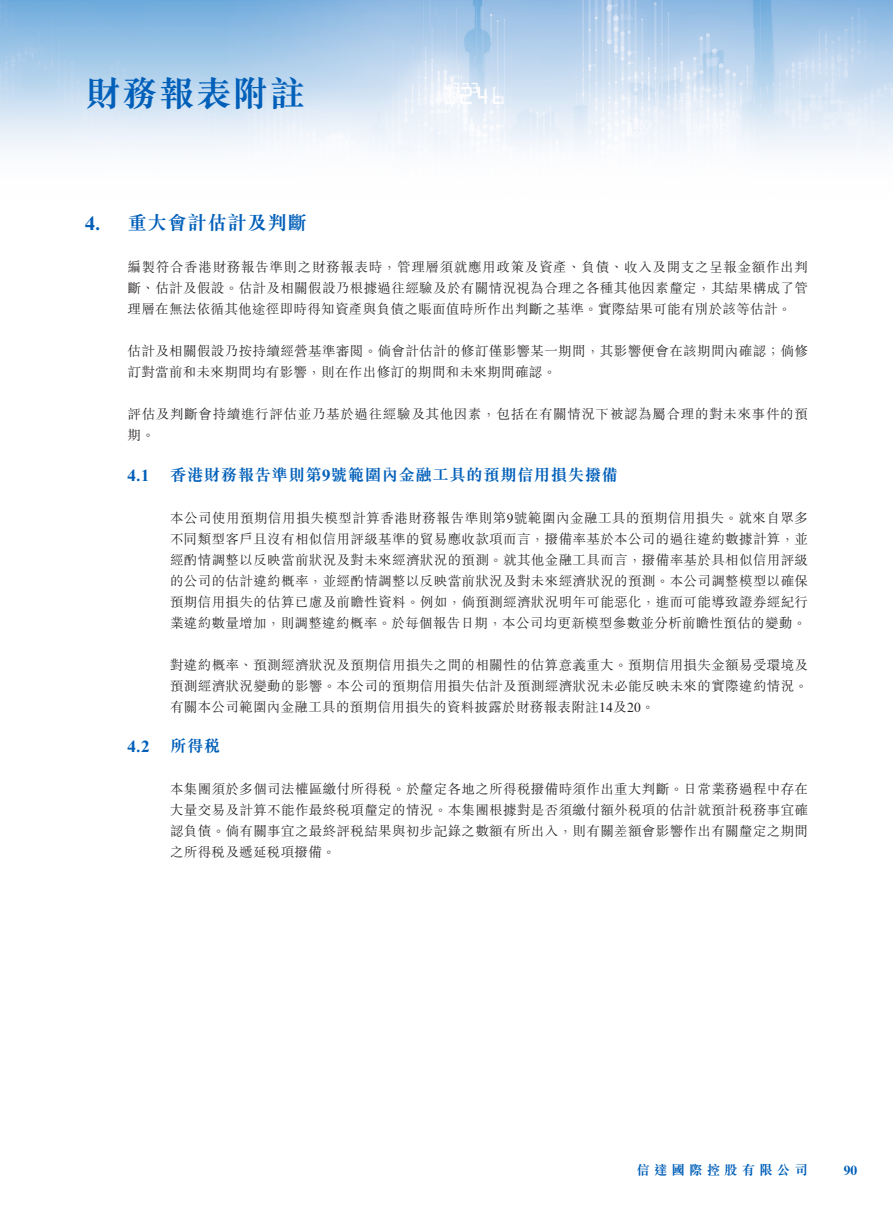
<style>
.page{position:relative;width:893px;height:1212px;background:#fff}
.page>*{position:absolute;margin:0;border:0;box-sizing:border-box;transform-origin:0 0}
.t1{font:700 36px "M Sung HK";letter-spacing:.025em;color:#005fb9}
.t2{font:700 19.5px "M Sung HK";letter-spacing:.025em;color:#005fb9}
.t3{font:700 19.5px "Times New Roman MT Std";color:#005fb9}
.t4{font:700 16.5px "M Sung HK";letter-spacing:.025em;color:#005fb9}
.t5{font:700 16.5px "Times New Roman MT Std";color:#005fb9}
.t6{font:300 13.5px/21px "M Sung HK";letter-spacing:.025em;color:#231f20;text-align:justify}
.t7{font:300 13.5px/21px "M Sung HK";letter-spacing:.05em;color:#231f20}
.t8{font:700 13.5px "M Sung HK";letter-spacing:.3em;color:#005fb9}
.t9{font:700 13.5px "Times New Roman MT Std";color:#005fb9}
.s1{font-family:"Times New Roman MT Std"}
.s2{font-family:"Times New Roman MT Std";font-weight:400}
</style>
<div class="page">
<img style="left:0;top:0;width:893px;height:151px">
<h1 class="t1" style="left:85px;top:75px;width:222px">財務報表附註</h1>
<h2 class="t3" style="left:85px;top:211px;width:17px">4.</h2>
<h2 class="t2" style="left:128px;top:213px;width:181px">重大會計估計及判斷</h2>
<p class="t6" style="left:128px;top:256px;width:682px">編製符合香港財務報告準則之財務報表時，管理層須就應用政策及資產、負債、收入及開支之呈報金額作出判斷、估計及假設。估計及相關假設乃根據過往經驗及於有關情況視為合理之各種其他因素釐定，其結果構成了管理層在無法依循其他途徑即時得知資產與負債之賬面值時所作出判斷之基準。實際結果可能有別於該等估計。</p>
<p class="t6" style="left:128px;top:340px;width:682px">估計及相關假設乃按持續經營基準審閱。倘會計估計的修訂僅影響某一期間，其影響便會在該期間內確認；倘修訂對當前和未來期間均有影響，則在作出修訂的期間和未來期間確認。</p>
<p class="t7" style="left:128px;top:403px;width:682px">評估及判斷會持續進行評估並乃基於過往經驗及其他因素，包括在有關情況下被認為屬合理的對未來事件的預期。</p>
<p class="t4" style="left:170px;top:466px;width:449px">香港財務報告準則第<span class="s1">9</span>號範圍內金融工具的預期信用損失撥備</p>
<p class="t5" style="left:128px;top:465px;width:23px">4.1</p>
<p class="t5" style="left:128px;top:736px;width:23px">4.2</p>
<p class="t6" style="left:170px;top:506px;width:640px">本公司使用預期信用損失模型計算香港財務報告準則第<span class="s2">9</span>號範圍內金融工具的預期信用損失。就來自眾多不同類型客戶且沒有相似信用評級基準的貿易應收款項而言，撥備率基於本公司的過往違約數據計算，並經酌情調整以反映當前狀況及對未來經濟狀況的預測。就其他金融工具而言，撥備率基於具相似信用評級的公司的估計違約概率，並經酌情調整以反映當前狀況及對未來經濟狀況的預測。本公司調整模型以確保預期信用損失的估算已慮及前瞻性資料。例如，倘預測經濟狀況明年可能惡化，進而可能導致證券經紀行業違約數量增加，則調整違約概率。於每個報告日期，本公司均更新模型參數並分析前瞻性預估的變動。</p>
<p class="t6" style="left:170px;top:653px;width:640px">對違約概率、預測經濟狀況及預期信用損失之間的相關性的估算意義重大。預期信用損失金額易受環境及預測經濟狀況變動的影響。本公司的預期信用損失估計及預測經濟狀況未必能反映未來的實際違約情況。有關本公司範圍內金融工具的預期信用損失的資料披露於財務報表附註<span class="s2">14</span>及<span class="s2">20</span>。</p>
<p class="t4" style="left:170px;top:738px;width:52px">所得稅</p>
<p class="t6" style="left:170px;top:778px;width:640px">本集團須於多個司法權區繳付所得稅。於釐定各地之所得稅撥備時須作出重大判斷。日常業務過程中存在大量交易及計算不能作最終稅項釐定的情況。本集團根據對是否須繳付額外稅項的估計就預計稅務事宜確認負債。倘有關事宜之最終評稅結果與初步記錄之數額有所出入，則有關差額會影響作出有關釐定之期間之所得稅及遞延稅項撥備。</p>
<p class="t8" style="left:636px;top:1164px;width:173px">信達國際控股有限公司</p>
<p class="t9" style="left:844px;top:1162px;width:15px">90</p>
</div>
